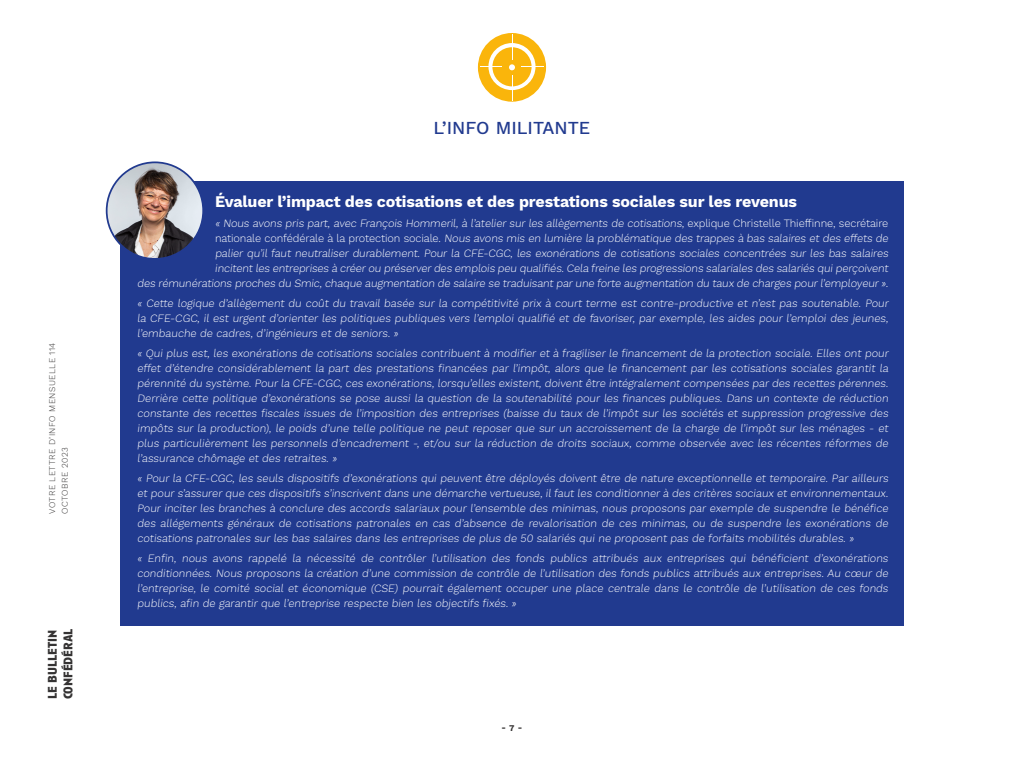
<style>
.page{position:relative;width:1024px;height:768px;background:#fff}
.page>*{position:absolute;margin:0;border:0;box-sizing:border-box;transform-origin:0 0}
.t1{font:500 18px "Work Sans";color:#213a8f}
.t2{font:700 16px "Work Sans";letter-spacing:-.01em;color:#fff}
.t3{font:700 13px/15.6px "Anisette Pro";color:#353333}
.t4{font:300 11px/15px "Work Sans";letter-spacing:-.015em;color:#fff;text-align:justify}
.t5{font:300 8.6px/12.7px "Work Sans";letter-spacing:.05em;color:#353333}
.t6{font:700 8.6px "Work Sans";color:#353333}
</style>
<div class="page">
<svg style="left:478px;top:33px;width:68px;height:69px"></svg>
<svg style="left:480px;top:34px;width:64px;height:66px"></svg>
<div style="left:120px;top:181px;width:783px;height:444px;background:#213a8f"></div>
<img style="left:107px;top:162px;width:96px;height:97px;border-radius:48px">
<div style="left:106px;top:161px;width:98px;height:99px;border:2px solid #213a8f;border-radius:50%"></div>
<p class="t5" style="left:46px;top:514px;width:173px;rotate:-90deg">VOTRE LETTRE D’INFO MENSUELLE 114<br>OCTOBRE 2023</p>
<p class="t3" style="left:44px;top:699px;width:72px;rotate:-90deg">le bulletin confédéral</p>
<h1 class="t1" style="left:434px;top:117px;width:158px">L’INFO MILITANTE</h1>
<h2 class="t2" style="left:215px;top:192px;width:583px">Évaluer l’impact des cotisations et des prestations sociales sur les revenus</h2>
<p class="t4" style="left:137px;top:216px;width:754px;text-align:right">« Nous avons pris part, avec François Hommeril, à l’atelier sur les allègements de cotisations, ex p li q u e C h ri ste l le Th i effi n n e, s e c rétai re<br>n ati o n a le c o nfé d é ra le à la p rote cti o n s o c i a le. Nous avons mis en lumière la problématique des trappes à bas salaires et des effets de<br>palier qu’il faut neutraliser durablement. Pour la CFE-CGC, les exonérations de cotisations sociales concentrées sur les bas salaires<br>incitent les entreprises à créer ou préserver des emplois peu qualifiés. Cela freine les progressions salariales des salariés qui perçoivent<br>des rémunérations proches du Smic, chaque augmentation de salaire se traduisant par une forte augmentation du taux de charges pour l’employeur ».</p>
<p class="t4" style="left:137px;top:296px;width:755px">« Cette logique d’allègement du coût du travail basée sur la compétitivité prix à court terme est contre-productive et n’est pas soutenable. Pour la CFE-CGC, il est urgent d’orienter les politiques publiques vers l’emploi qualifié et de favoriser, par exemple, les aides pour l’emploi des jeunes, l’embauche de cadres, d’ingénieurs et de seniors. »</p>
<p class="t4" style="left:137px;top:346px;width:755px">« Qui plus est, les exonérations de cotisations sociales contribuent à modifier et à fragiliser le financement de la protection sociale. Elles ont pour effet d’étendre considérablement la part des prestations financées par l’impôt, alors que le financement par les cotisations sociales garantit la pérennité du système. Pour la CFE-CGC, ces exonérations, lorsqu’elles existent, doivent être intégralement compensées par des recettes pérennes.<br>Derrière cette politique d’exonérations se pose aussi la question de la soutenabilité pour les finances publiques. Dans un contexte de réduction constante des recettes fiscales issues de l’imposition des entreprises (baisse du taux de l’impôt sur les sociétés et suppression progressive des impôts sur la production), le poids d’une telle politique ne peut reposer que sur un accroissement de la charge de l’impôt sur les ménages - et plus particulièrement les personnels d’encadrement -, et/ou sur la réduction de droits sociaux, comme observée avec les récentes réformes de l’assurance chômage et des retraites. »</p>
<p class="t4" style="left:137px;top:471px;width:754px">« Pour la CFE-CGC, les seuls dispositifs d’exonérations qui peuvent être déployés doivent être de nature exceptionnelle et temporaire. Par ailleurs et pour s’assurer que ces dispositifs s’inscrivent dans une démarche vertueuse, il faut les conditionner à des critères sociaux et environnementaux.<br>Pour inciter les branches à conclure des accords salariaux pour l’ensemble des minimas, nous proposons par exemple de suspendre le bénéfice des allégements généraux de cotisations patronales en cas d’absence de revalorisation de ces minimas, ou de suspendre les exonérations de cotisations patronales sur les bas salaires dans les entreprises de plus de 50 salariés qui ne proposent pas de forfaits mobilités durables. »</p>
<p class="t4" style="left:137px;top:551px;width:754px">« Enfin, nous avons rappelé la nécessité de contrôler l’utilisation des fonds publics attribués aux entreprises qui bénéficient d’exonérations conditionnées. Nous proposons la création d’une commission de contrôle de l’utilisation des fonds publics attribués aux entreprises. Au cœur de l’entreprise, le comité social et économique (CSE) pourrait également occuper une place centrale dans le contrôle de l’utilisation de ces fonds publics, afin de garantir que l’entreprise respecte bien les objectifs fixés. »</p>
<p class="t6" style="left:502px;top:723px;width:22px">- 7 -</p>
</div>
